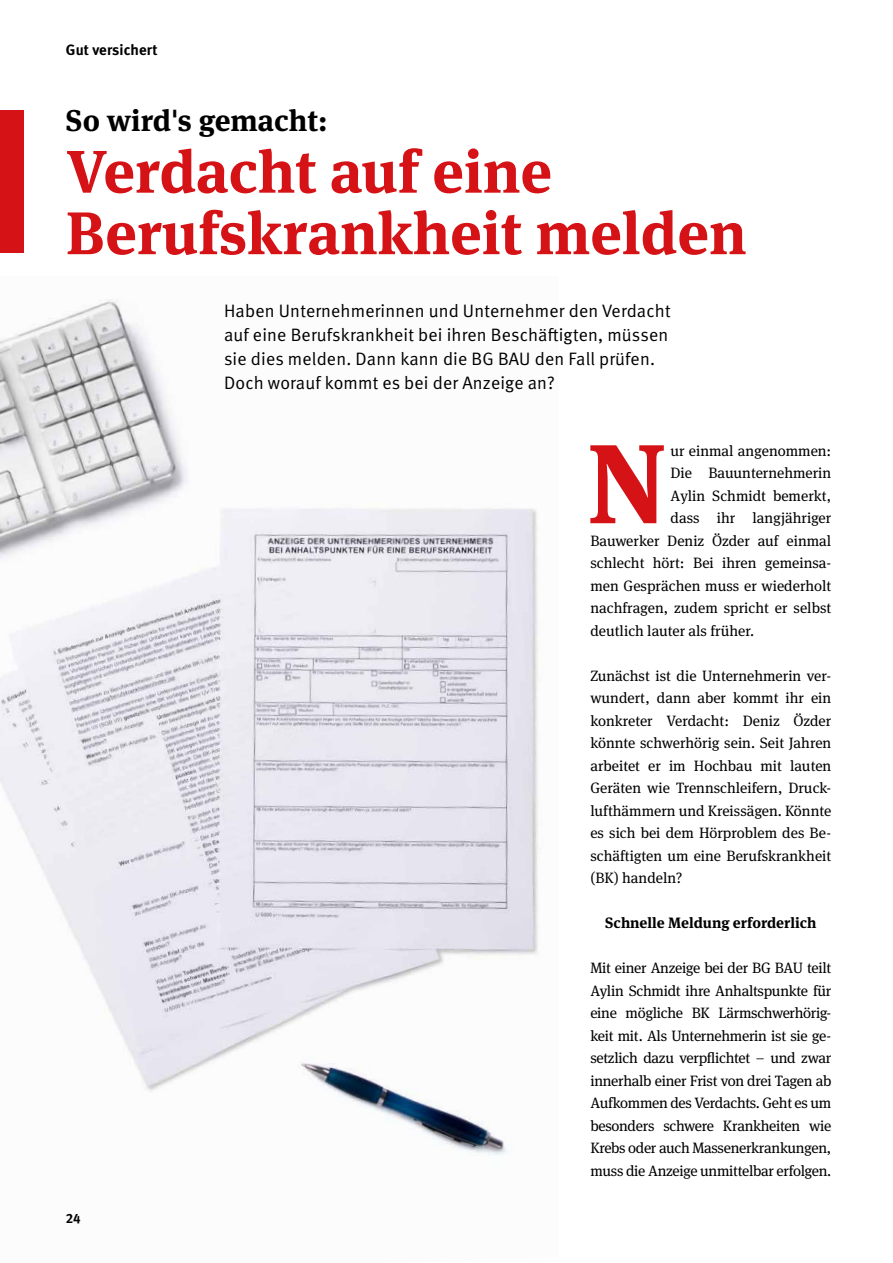
<style>
.page{position:relative;width:893px;height:1263px;background:#fff}
.page>*{position:absolute;margin:0;border:0;box-sizing:border-box;transform-origin:0 0}
.t1{font:700 112.05px "DGUV Meta Serif";color:#d51317}
.t2{font:700 60px/61.5px "DGUV Meta Serif";color:#d51317}
.t3{font:700 30px "DGUV Meta Serif";color:#000}
.t4{font:18px/24px "DGUV Meta";letter-spacing:.01em;color:#000}
.t5{font:15px/22.5px "DGUV Meta Serif";color:#000;text-align:justify}
.t6{font:700 15px "DGUV Meta Serif";color:#000}
.t7{font:700 15px "DGUV Meta";letter-spacing:.01em;color:#000}
.t8{font:700 13.5px "DGUV Meta";color:#000}
</style>
<div class="page">
<img style="left:0;top:300px;width:539px;height:855px">
<div style="left:0;top:111px;width:23px;height:142px;background:#d51317"></div>
<p class="t7" style="left:66px;top:40px;width:93px">Gut versichert</p>
<h3 class="t3" style="left:66px;top:102px;width:263px">So wird's gemacht:</h3>
<h3 class="t2" style="left:66px;top:142px;width:682px">Verdacht auf eine<br>Berufskrankheit melden</h3>
<p class="t4" style="left:224px;top:299px;width:448px">Haben Unternehmerinnen und Unternehmer den Verdacht auf eine Berufskrankheit bei ihren Beschäftigten, müssen sie dies melden. Dann kann die BG BAU den Fall prüfen.<br>Doch worauf kommt es bei der Anzeige an?</p>
<p class="t8" style="left:66px;top:1210px;width:16px">24</p>
<p class="t1" style="left:587px;top:415px;width:80px">N</p>
<p class="t5" style="left:670px;top:440px;width:162px">ur einmal angenommen:</p>
<p class="t5" style="left:670px;top:462px;width:162px">Die Bauunternehmerin</p>
<p class="t5" style="left:670px;top:485px;width:162px">Aylin Schmidt bemerkt,</p>
<p class="t5" style="left:670px;top:507px;width:162px">dass ihr langjähriger</p>
<p class="t5" style="left:590px;top:530px;width:242px">Bauwerker Deniz Özder auf einmal</p>
<p class="t5" style="left:590px;top:552px;width:242px">schlecht hört: Bei ihren gemeinsa-</p>
<p class="t5" style="left:590px;top:575px;width:242px">men Gesprächen muss er wiederholt</p>
<p class="t5" style="left:590px;top:597px;width:242px">nachfragen, zudem spricht er selbst</p>
<p class="t5" style="left:590px;top:620px;width:165px">deutlich lauter als früher.</p>
<p class="t5" style="left:590px;top:665px;width:242px">Zunächst ist die Unternehmerin ver&shy;wundert, dann aber kommt ihr ein konkreter Verdacht: Deniz Özder könnte schwerhörig sein. Seit Jahren arbeitet er im Hochbau mit lauten Geräten wie Trennschleifern, Druck&shy;lufthämmern und Kreissägen. Könnte es sich bei dem Hörproblem des Be&shy;schäftigten um eine Berufskrankheit (BK) handeln?</p>
<h4 class="t6" style="left:605px;top:914px;width:213px">Schnelle Meldung erforderlich</h4>
<p class="t5" style="left:590px;top:957px;width:242px">Mit einer Anzeige bei der BG BAU teilt Aylin Schmidt ihre Anhaltspunkte für eine mögliche BK Lärmschwerhörig&shy;keit mit. Als Unternehmerin ist sie ge&shy;setzlich dazu verpflichtet – und zwar innerhalb einer Frist von drei Tagen ab Aufkommen des Verdachts. Geht es um besonders schwere Krankheiten wie Krebs oder auch Massenerkrankungen, muss die Anzeige unmittelbar erfolgen.</p>
</div>
